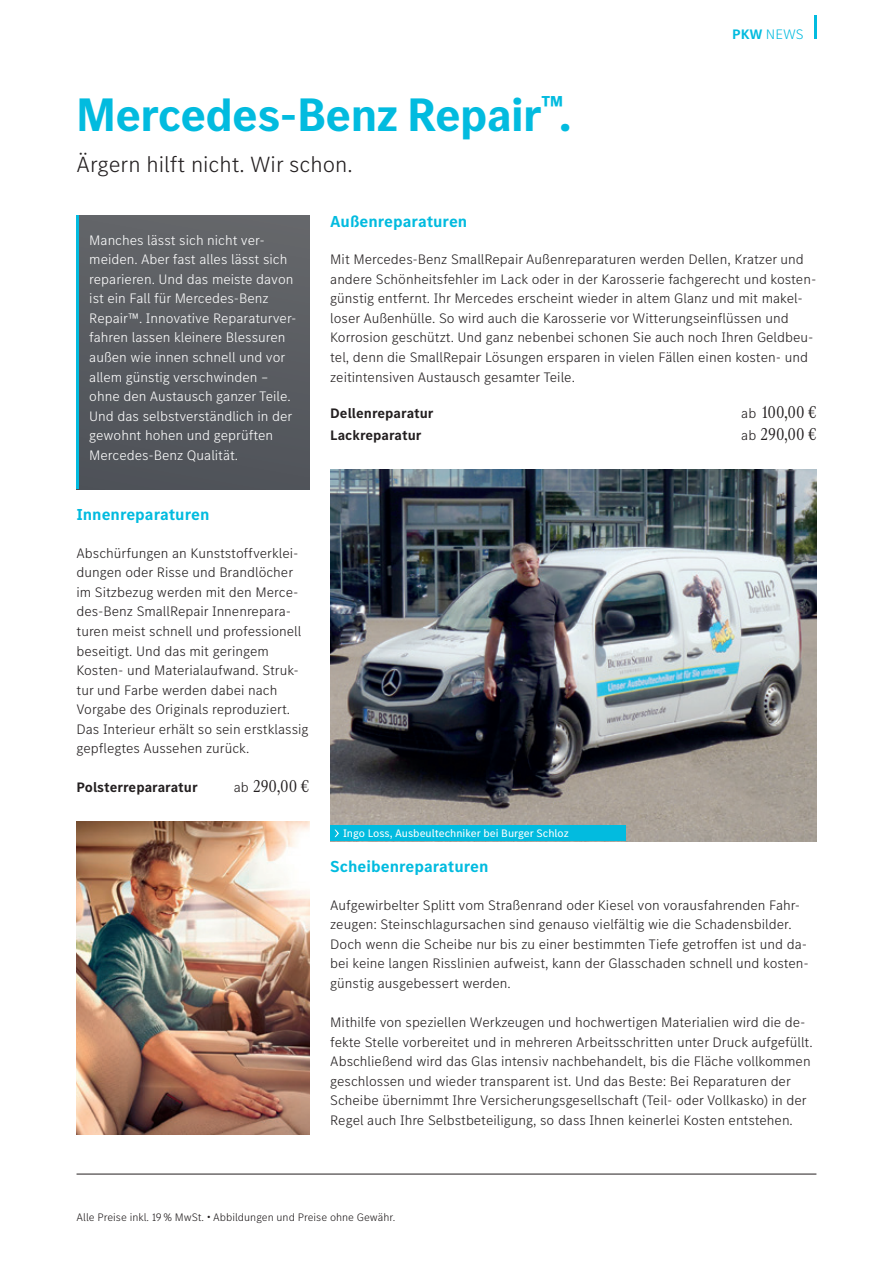
<style>
.page{position:relative;width:893px;height:1263px;background:#fff}
.page>*{position:absolute;margin:0;border:0;box-sizing:border-box;transform-origin:0 0}
.t1{font:700 48.75px "MB Corpo S Title";color:#02bbdf}
.t2{font:300 22.8px "MB Corpo S Text";color:#231f20}
.t3{font:17.85px "MB Corpo A Text Cond";color:#231f20}
.t4{font:700 16.5px "MB Corpo S Text";color:#02bbdf}
.t5{font:300 14.25px/19.5px "MB Corpo S Text";color:#231f20}
.t6{font:300 14.25px/19.5px "MB Corpo S Text";color:#fff}
.t7{font:700 14.25px "MB Corpo S Text";color:#231f20}
.t8{font:300 14.25px "MB Corpo S Text";color:#02bbdf}
.t9{font:300 11.25px "MB Corpo S Text";color:#231f20}
.t10{font:11.25px "MB Corpo S Text";color:#fff}
.s1{font-weight:700}
.s2{font-family:"MB Corpo S Text";font-weight:300;font-size:14.25px}
.s3{font-size:7.5px}
</style>
<div class="page">
<hr style="left:77px;top:1174px;width:739px;height:1px;background:#231f20">
<hr style="left:814px;top:15px;width:2px;height:24px;background:#02bbdf">
<img style="left:330px;top:469px;width:486px;height:372px">
<img style="left:77px;top:821px;width:232px;height:313px">
<div style="left:77px;top:215px;width:232px;height:274px;background:#595c61"></div>
<div style="left:330px;top:825px;width:296px;height:16px;background:#02bbdf"></div>
<svg style="left:334px;top:829px;width:5px;height:8px"></svg>
<hr style="left:77px;top:215px;width:2px;height:274px;background:#02bbdf">
<h1 class="t1" style="left:77px;top:83px;width:496px">Mercedes-Benz Repair<sup>™</sup>.</h1>
<h2 class="t2" style="left:77px;top:150px;width:278px">Ärgern hilft nicht. Wir schon.</h2>
<p class="t4" style="left:330px;top:210px;width:139px">Außenreparaturen</p>
<p class="t8" style="left:732px;top:25px;width:73px"><span class="s1">PKW</span> NEWS</p>
<p class="t6" style="left:89px;top:229px;width:209px">Manches lässt sich nicht ver&shy;meiden. Aber fast alles lässt sich reparieren. Und das meiste davon ist ein Fall für Mercedes-Benz<br>Repair™. Innovative Reparaturver&shy;fahren lassen kleinere Blessuren außen wie innen schnell und vor allem günstig verschwinden – ohne den Austausch ganzer Teile.<br>Und das selbstverständlich in der gewohnt hohen und geprüften<br>Mercedes-Benz Qualität.</p>
<p class="t4" style="left:77px;top:504px;width:134px">Innenreparaturen</p>
<p class="t5" style="left:77px;top:542px;width:234px">Abschürfungen an Kunststoffverklei&shy;dungen oder Risse und Brandlöcher im Sitzbezug werden mit den Merce&shy;des-Benz SmallRepair Innenrepara&shy;turen meist schnell und professionell beseitigt. Und das mit geringem Kosten- und Materialaufwand. Struk&shy;tur und Farbe werden dabei nach Vorgabe des Originals reproduziert.<br>Das Interieur erhält so sein erstklassig gepflegtes Aussehen zurück.</p>
<p class="t7" style="left:77px;top:778px;width:123px">Polsterrepararatur</p>
<p class="t3" style="left:234px;top:774px;width:77px"><span class="s2">ab</span> 290,00 €</p>
<p class="t5" style="left:330px;top:249px;width:488px">Mit Mercedes-Benz SmallRepair Außenreparaturen werden Dellen, Kratzer und andere Schönheitsfehler im Lack oder in der Karosserie fachgerecht und kosten&shy;günstig entfernt. Ihr Mercedes erscheint wieder in altem Glanz und mit makel&shy;loser Außenhülle. So wird auch die Karosserie vor Witterungseinflüssen und Korrosion geschützt. Und ganz nebenbei schonen Sie auch noch Ihren Geldbeu&shy;tel, denn die SmallRepair Lösungen ersparen in vielen Fällen einen kosten- und zeitintensiven Austausch gesamter Teile.</p>
<p class="t7" style="left:330px;top:403px;width:105px">Dellenreparatur</p>
<p class="t3" style="left:741px;top:400px;width:77px"><span class="s2">ab</span> 100,00 €</p>
<p class="t7" style="left:330px;top:426px;width:93px">Lackreparatur</p>
<p class="t3" style="left:741px;top:422px;width:77px"><span class="s2">ab</span> 290,00 €</p>
<p class="t10" style="left:343px;top:826px;width:227px">Ingo Loss, Ausbeultechniker bei Burger Schloz</p>
<p class="t4" style="left:330px;top:856px;width:160px">Scheibenreparaturen</p>
<p class="t5" style="left:330px;top:894px;width:480px">Aufgewirbelter Splitt vom Straßenrand oder Kiesel von vorausfahrenden Fahr&shy;zeugen: Steinschlagursachen sind genauso vielfältig wie die Schadensbilder.<br>Doch wenn die Scheibe nur bis zu einer bestimmten Tiefe getroffen ist und da&shy;bei keine langen Risslinien aufweist, kann der Glasschaden schnell und kosten&shy;günstig ausgebessert werden.</p>
<p class="t5" style="left:330px;top:1012px;width:484px">Mithilfe von speziellen Werkzeugen und hochwertigen Materialien wird die de&shy;fekte Stelle vorbereitet und in mehreren Arbeitsschritten unter Druck aufgefüllt.<br>Abschließend wird das Glas intensiv nachbehandelt, bis die Fläche vollkommen geschlossen und wieder transparent ist. Und das Beste: Bei Reparaturen der Scheibe übernimmt Ihre Versicherungsgesellschaft (Teil- oder Vollkasko) in der Regel auch Ihre Selbstbeteiligung, so dass Ihnen keinerlei Kosten entstehen.</p>
<p class="t9" style="left:77px;top:1209px;width:320px">Alle Preise inkl. 19 % MwSt. <span class="s3">•</span> Abbildungen und Preise ohne Gewähr.</p>
</div>
